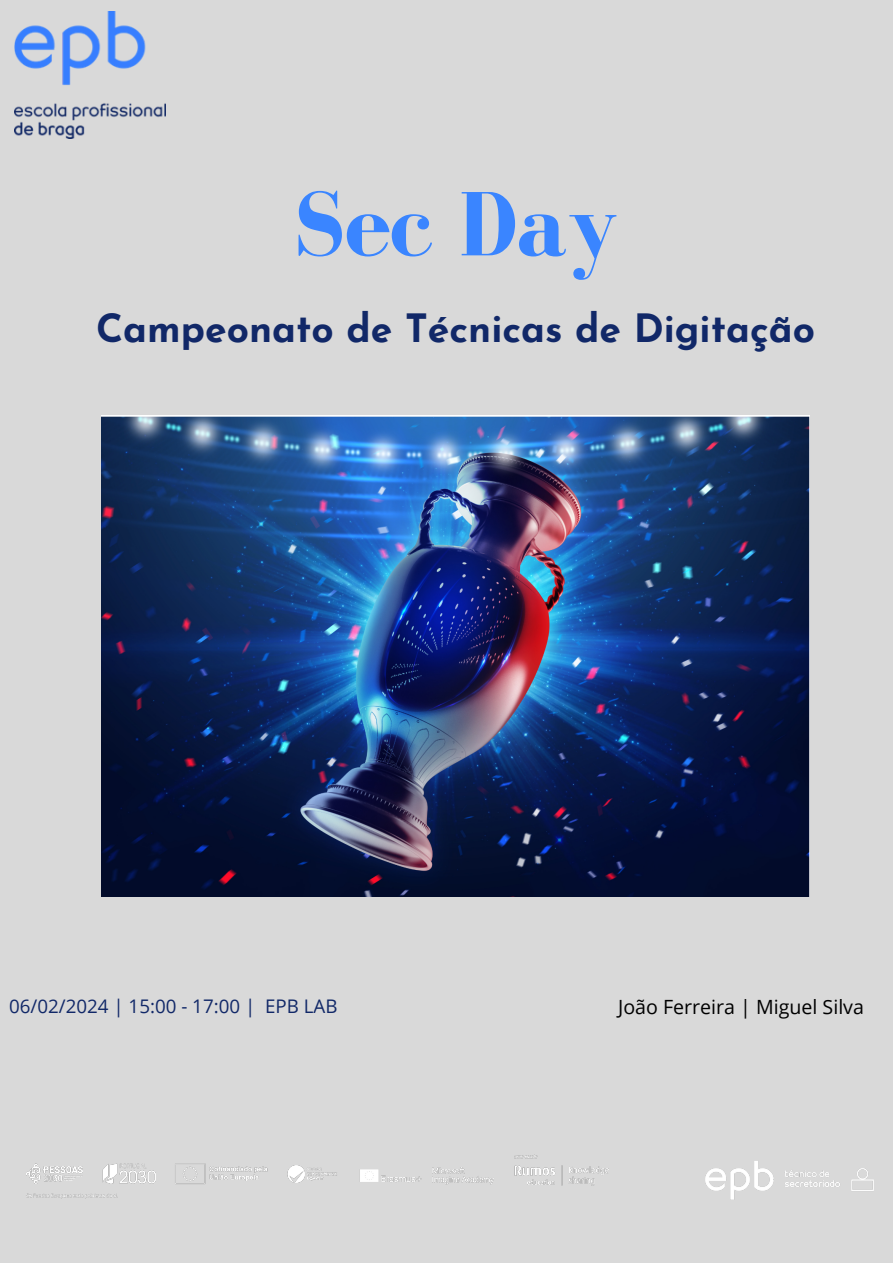
<style>
.page{position:relative;width:893px;height:1263px;background:#d9d9d9}
.page>*{position:absolute;margin:0;border:0;box-sizing:border-box;transform-origin:0 0}
.t1{font:700 93.82px "Bodoni FLF";color:#3a85ff}
.t2{font:700 39px "Josefin Sans";color:#112868}
.t3{font:19.58px "Open Sans";color:#000}
.t4{font:18.75px "Open Sans";color:#112868}
</style>
<div class="page">
<img style="left:14px;top:11px;width:152px;height:128px">
<img style="left:102px;top:415px;width:707px;height:481px">
<img style="left:26px;top:1154px;width:583px;height:45px">
<img style="left:705px;top:1161px;width:169px;height:39px">
<h3 class="t1" style="left:293px;top:173px;width:326px">Sec Day</h3>
<p class="t2" style="left:96px;top:313px;width:720px">Campeonato de Técnicas de Digitação</p>
<p class="t4" style="left:9px;top:993px;width:330px">06/02/2024 | 15:00 - 17:00 | EPB LAB</p>
<p class="t3" style="left:618px;top:993px;width:247px">João Ferreira | Miguel Silva</p>
</div>
